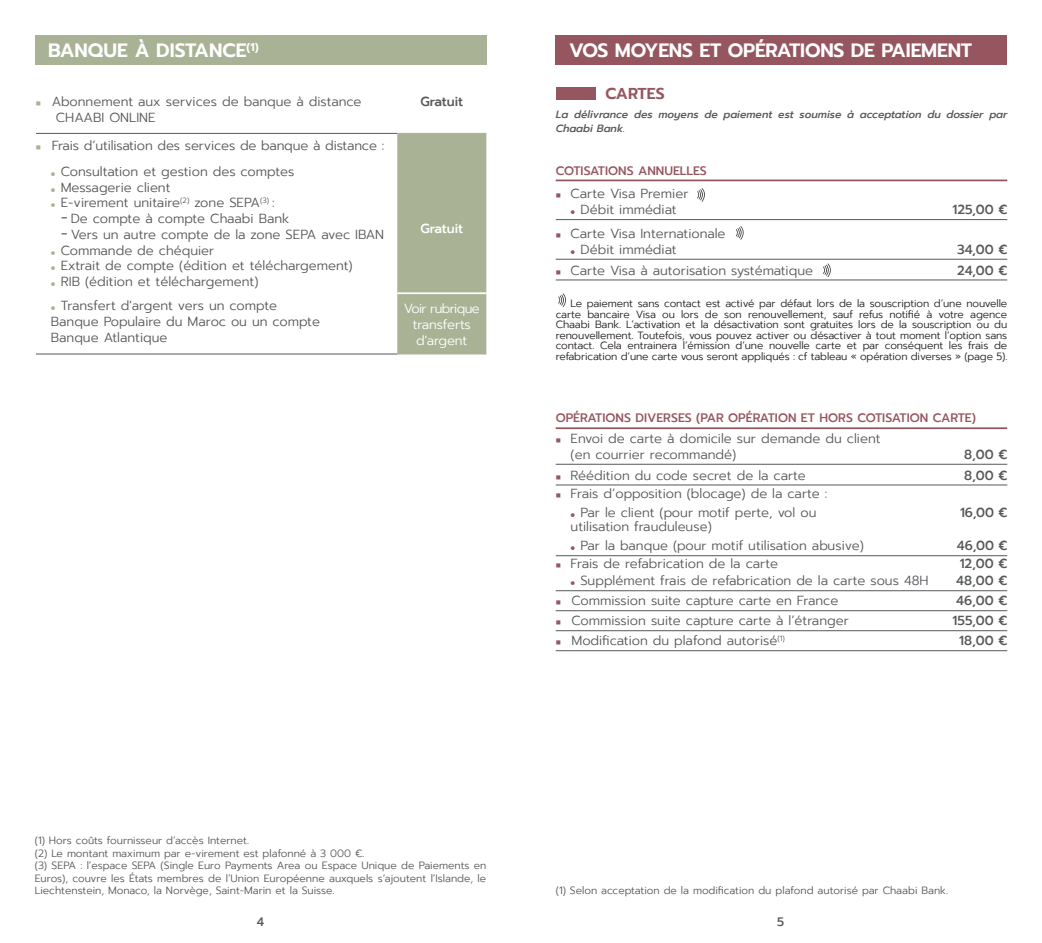
<style>
.page{position:relative;width:1042px;height:943px;background:#fff}
.page>*{position:absolute;margin:0;border:0;box-sizing:border-box;transform-origin:0 0}
.t1{font:600 19.25px "Prompt";letter-spacing:-.01em;color:#fff}
.t2{font:600 15.75px "Prompt";color:#96565f}
.t3{font:300 13.12px/15.8px "Prompt";color:#57585a}
.t4{font:500 13.12px "Prompt";color:#57585a}
.t5{font:300 13.12px/15.8px "Prompt";letter-spacing:-.04em;color:#fff;text-align:center}
.t6{font:500 13.12px "Prompt";letter-spacing:-.005em;color:#fff}
.t7{font:500 12.25px "Prompt";color:#96565f}
.t8{font:500 12.25px "Prompt";color:#57585a}
.t9{font:300 10.5px/10.5px "Prompt";letter-spacing:-.01em;color:#231f20;text-align:justify}
.t10{font:300 10.5px/12.6px "Prompt";color:#57585a;text-align:justify}
.t11{font:italic 500 10.5px/14px "Prompt";color:#57585a}
.s1{font-size:17.5px;color:#2d5664}
</style>
<div class="page">
<hr style="left:556px;top:179px;width:451px;height:2px;background:#96565f">
<hr style="left:556px;top:219px;width:451px;height:1px;background:#57585a">
<hr style="left:556px;top:259px;width:451px;height:1px;background:#57585a">
<hr style="left:556px;top:279px;width:451px;height:1px;background:#57585a">
<hr style="left:556px;top:427px;width:451px;height:2px;background:#96565f">
<hr style="left:556px;top:464px;width:451px;height:1px;background:#57585a">
<hr style="left:556px;top:484px;width:451px;height:1px;background:#57585a">
<hr style="left:556px;top:555px;width:451px;height:1px;background:#57585a">
<hr style="left:556px;top:590px;width:451px;height:1px;background:#57585a">
<hr style="left:556px;top:610px;width:451px;height:1px;background:#57585a">
<hr style="left:556px;top:630px;width:451px;height:1px;background:#57585a">
<hr style="left:556px;top:650px;width:451px;height:1px;background:#57585a">
<div style="left:556px;top:35px;width:451px;height:29px;background:#96565f"></div>
<div style="left:35px;top:35px;width:451px;height:30px;background:#a9b294"></div>
<div style="left:397px;top:134px;width:89px;height:219px;background:#a9b294"></div>
<hr style="left:397px;top:292px;width:89px;height:2px;background:#fff">
<hr style="left:36px;top:133px;width:361px;height:1px;background:#57585a">
<hr style="left:36px;top:353px;width:361px;height:1px;background:#57585a">
<hr style="left:397px;top:133px;width:89px;height:1px;background:#a9b294">
<hr style="left:397px;top:353px;width:89px;height:1px;background:#a9b294">
<div style="left:556px;top:87px;width:39px;height:12px;background:#96565f"></div>
<svg style="left:697px;top:188px;width:8px;height:14px"></svg>
<svg style="left:736px;top:226px;width:8px;height:14px"></svg>
<svg style="left:558px;top:293px;width:8px;height:14px"></svg>
<svg style="left:823px;top:263px;width:8px;height:14px"></svg>
<p class="t1" style="left:48px;top:36px;width:212px">BANQUE À DISTANCE<sup>(1)</sup></p>
<p class="t3" style="left:56px;top:94px;width:307px;text-indent:-4px">Abonnement aux services de banque à distance<br>CHAABI ONLINE</p>
<p class="t4" style="left:420px;top:92px;width:44px">Gratuit</p>
<p class="t3" style="left:52px;top:138px;width:334px">Frais d’utilisation des services de banque à distance :</p>
<p class="t3" style="left:61px;top:163px;width:235px">Consultation et gestion des comptes</p>
<p class="t3" style="left:61px;top:179px;width:111px">Messagerie client</p>
<p class="t3" style="left:61px;top:195px;width:215px">E-virement unitaire<sup>(2)</sup> zone SEPA<sup>(3)</sup> :</p>
<p class="t3" style="left:61px;top:211px;width:230px"><span class="s1">-</span> De compte à compte Chaabi Bank</p>
<p class="t3" style="left:61px;top:226px;width:325px"><span class="s1">-</span> Vers un autre compte de la zone SEPA avec IBAN</p>
<p class="t3" style="left:61px;top:242px;width:155px">Commande de chéquier</p>
<p class="t3" style="left:61px;top:258px;width:293px">Extrait de compte (édition et téléchargement)</p>
<p class="t3" style="left:61px;top:274px;width:199px">RIB (édition et téléchargement)</p>
<p class="t6" style="left:420px;top:219px;width:44px">Gratuit</p>
<p class="t3" style="left:61px;top:298px;width:218px">Transfert d'argent vers un compte</p>
<p class="t3" style="left:51px;top:313px;width:271px">Banque Populaire du Maroc ou un compte</p>
<p class="t3" style="left:51px;top:329px;width:118px">Banque Atlantique</p>
<p class="t5" style="left:404px;top:300px;width:77px">Voir rubrique transferts d'argent</p>
<p class="t1" style="left:569px;top:36px;width:405px">VOS MOYENS ET OPÉRATIONS DE PAIEMENT</p>
<p class="t2" style="left:605px;top:82px;width:61px">CARTES</p>
<p class="t11" style="left:556px;top:107px;width:453px">La délivrance des moyens de paiement est soumise à acceptation du dossier par<br>Chaabi Bank.</p>
<p class="t7" style="left:556px;top:161px;width:153px">COTISATIONS ANNUELLES</p>
<p class="t3" style="left:570px;top:186px;width:119px">Carte Visa Premier</p>
<p class="t3" style="left:580px;top:202px;width:97px">Débit immédiat</p>
<p class="t4" style="left:952px;top:200px;width:56px">125,00 €</p>
<p class="t3" style="left:570px;top:226px;width:156px">Carte Visa Internationale</p>
<p class="t3" style="left:580px;top:241px;width:97px">Débit immédiat</p>
<p class="t4" style="left:957px;top:240px;width:52px">34,00 €</p>
<p class="t3" style="left:570px;top:262px;width:244px">Carte Visa à autorisation systématique</p>
<p class="t4" style="left:957px;top:260px;width:52px">24,00 €</p>
<p class="t9" style="left:556px;top:298px;width:453px;text-indent:15px">Le paiement sans contact est activé par défaut lors de la souscription d’une nouvelle carte bancaire Visa ou lors de son renouvellement, sauf refus notifié à votre agence Chaabi Bank. L’activation et la désactivation sont gratuites lors de la souscription ou du renouvellement. Toutefois, vous pouvez activer ou désactiver à tout moment l’option sans contact. Cela entrainera l’émission d’une nouvelle carte et par conséquent les frais de refabrication d’une carte vous seront appliqués : cf tableau « opération diverses » (page 5).</p>
<p class="t7" style="left:556px;top:409px;width:422px">OPÉRATIONS DIVERSES (PAR OPÉRATION ET HORS COTISATION CARTE)</p>
<p class="t3" style="left:570px;top:430px;width:311px">Envoi de carte à domicile sur demande du client (en courrier recommandé)</p>
<p class="t4" style="left:964px;top:445px;width:45px">8,00 €</p>
<p class="t3" style="left:570px;top:467px;width:237px">Réédition du code secret de la carte</p>
<p class="t4" style="left:964px;top:465px;width:45px">8,00 €</p>
<p class="t3" style="left:570px;top:486px;width:258px">Frais d’opposition (blocage) de la carte :</p>
<p class="t3" style="left:580px;top:505px;width:237px">Par le client (pour motif perte, vol ou</p>
<p class="t4" style="left:960px;top:503px;width:49px">16,00 €</p>
<p class="t3" style="left:570px;top:519px;width:143px">utilisation frauduleuse)</p>
<p class="t3" style="left:580px;top:538px;width:285px">Par la banque (pour motif utilisation abusive)</p>
<p class="t4" style="left:957px;top:536px;width:52px">46,00 €</p>
<p class="t3" style="left:570px;top:555px;width:209px">Frais de refabrication de la carte</p>
<p class="t4" style="left:959px;top:554px;width:49px">12,00 €</p>
<p class="t3" style="left:580px;top:573px;width:349px">Supplément frais de refabrication de la carte sous 48H</p>
<p class="t4" style="left:956px;top:571px;width:53px">48,00 €</p>
<p class="t3" style="left:571px;top:593px;width:268px">Commission suite capture carte en France</p>
<p class="t4" style="left:956px;top:591px;width:53px">46,00 €</p>
<p class="t3" style="left:571px;top:613px;width:279px">Commission suite capture carte à l’étranger</p>
<p class="t4" style="left:952px;top:611px;width:56px">155,00 €</p>
<p class="t3" style="left:571px;top:633px;width:215px">Modification du plafond autorisé<sup>(1)</sup></p>
<p class="t4" style="left:959px;top:631px;width:49px">18,00 €</p>
<p class="t10" style="left:35px;top:834px;width:216px">(1) Hors coûts fournisseur d’accès Internet.</p>
<p class="t10" style="left:35px;top:846px;width:331px">(2) Le montant maximum par e-virement est plafonné à 3 000 €.</p>
<p class="t10" style="left:35px;top:859px;width:453px">(3) SEPA : l’espace SEPA (Single Euro Payments Area ou Espace Unique de Paiements en Euros), couvre les États membres de l’Union Européenne auxquels s’ajoutent l’Islande, le Liechtenstein, Monaco, la Norvège, Saint-Marin et la Suisse.</p>
<p class="t10" style="left:556px;top:884px;width:394px">(1) Selon acceptation de la modification du plafond autorisé par Chaabi Bank.</p>
<p class="t8" style="left:257px;top:912px;width:9px">4</p>
<p class="t8" style="left:777px;top:913px;width:9px">5</p>
</div>
